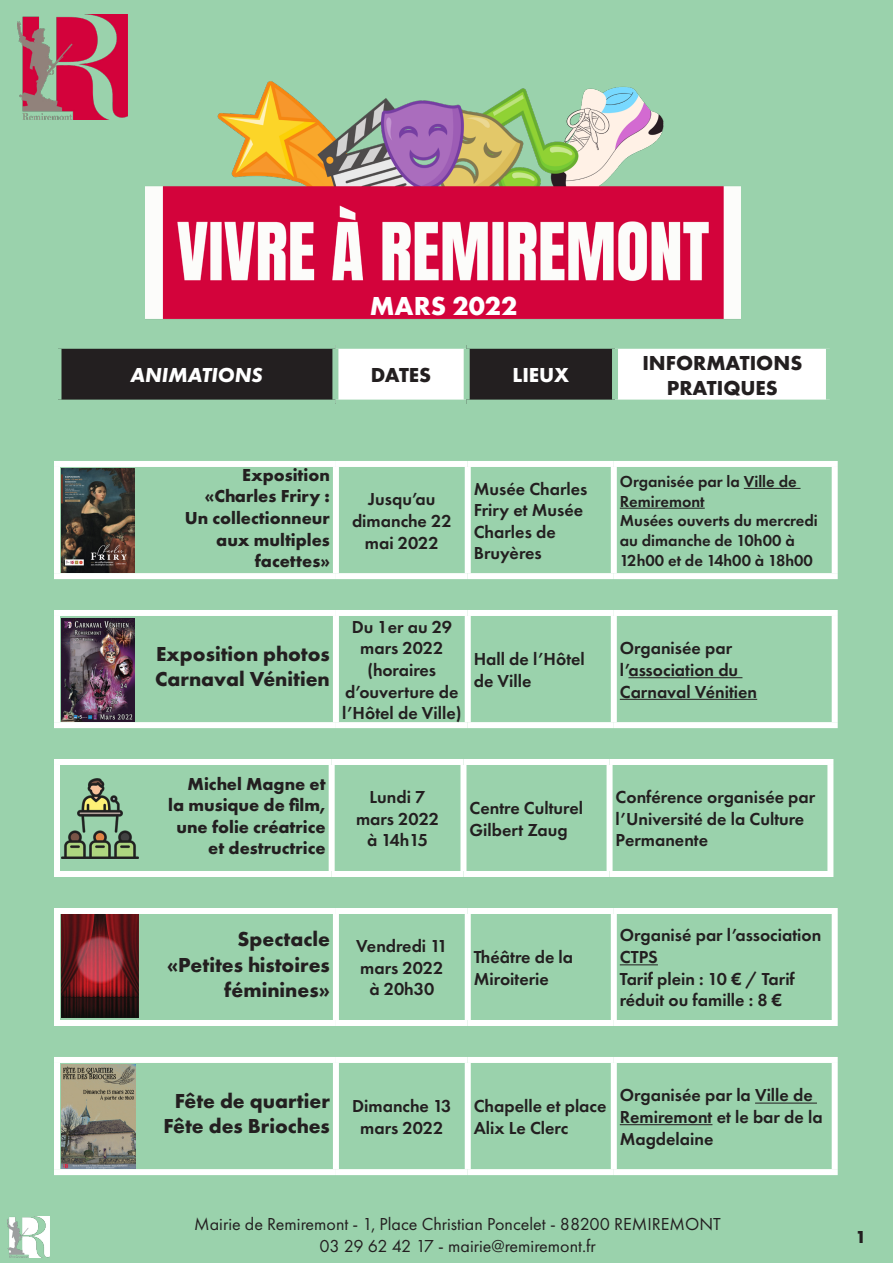
<style>
.page{position:relative;width:893px;height:1263px;background:#9ad2ac}
.page>*{position:absolute;margin:0;border:0;box-sizing:border-box;transform-origin:0 0}
.t1{font:700 27px "Futura PT";color:#fff}
.t2{font:700 21px/25.2px "Futura PT";color:#231f20;text-align:center}
.t3{font:italic 700 21px "Futura PT";color:#fff}
.t4{font:700 21px "Futura PT";color:#fff}
.t5{font:600 18px/21.6px "Futura PT";color:#231f20}
.t6{font:700 18px/21.6px "Futura PT";color:#231f20;text-align:right}
.t7{font:18px "Futura PT";color:#231f20}
.t8{font:600 16.5px/19.8px "Futura PT";color:#231f20}
</style>
<div class="page">
<img style="left:7px;top:1217px;width:43px;height:40px">
<img style="left:17px;top:14px;width:111px;height:105px">
<img style="left:146px;top:71px;width:595px;height:270px">
<div style="left:58px;top:345px;width:277px;height:58px;background:#231f20"></div>
<svg style="left:338px;top:349px;width:488px;height:51px"></svg>
<div style="left:467px;top:345px;width:148px;height:58px;background:#231f20"></div>
<div style="left:615px;top:341px;width:218px;height:8px;background:#9ad2ac"></div>
<div style="left:826px;top:349px;width:7px;height:51px;background:#9ad2ac"></div>
<div style="left:615px;top:400px;width:218px;height:7px;background:#9ad2ac"></div>
<div style="left:54px;top:341px;width:281px;height:8px;background:#9ad2ac"></div>
<div style="left:54px;top:349px;width:8px;height:51px;background:#9ad2ac"></div>
<div style="left:54px;top:400px;width:281px;height:7px;background:#9ad2ac"></div>
<div style="left:335px;top:341px;width:132px;height:8px;background:#9ad2ac"></div>
<div style="left:335px;top:400px;width:132px;height:7px;background:#9ad2ac"></div>
<div style="left:332px;top:349px;width:6px;height:51px;background:#9ad2ac"></div>
<div style="left:467px;top:341px;width:148px;height:8px;background:#9ad2ac"></div>
<div style="left:467px;top:400px;width:148px;height:7px;background:#9ad2ac"></div>
<div style="left:464px;top:349px;width:6px;height:51px;background:#9ad2ac"></div>
<div style="left:612px;top:349px;width:6px;height:51px;background:#9ad2ac"></div>
<div style="left:54px;top:610px;width:282px;height:6px;background:#fff"></div>
<div style="left:54px;top:616px;width:6px;height:106px;background:#fff"></div>
<div style="left:336px;top:610px;width:132px;height:6px;background:#fff"></div>
<div style="left:333px;top:616px;width:6px;height:106px;background:#fff"></div>
<div style="left:468px;top:610px;width:146px;height:6px;background:#fff"></div>
<div style="left:465px;top:616px;width:6px;height:106px;background:#fff"></div>
<div style="left:614px;top:610px;width:224px;height:6px;background:#fff"></div>
<div style="left:611px;top:616px;width:6px;height:106px;background:#fff"></div>
<div style="left:832px;top:616px;width:6px;height:106px;background:#fff"></div>
<div style="left:54px;top:722px;width:282px;height:6px;background:#fff"></div>
<div style="left:336px;top:722px;width:132px;height:6px;background:#fff"></div>
<div style="left:468px;top:722px;width:146px;height:6px;background:#fff"></div>
<div style="left:614px;top:722px;width:224px;height:6px;background:#fff"></div>
<hr style="left:628px;top:677px;width:114px;height:1px;background:#231f20">
<hr style="left:620px;top:699px;width:137px;height:1px;background:#231f20">
<div style="left:54px;top:759px;width:278px;height:6px;background:#fff"></div>
<div style="left:54px;top:765px;width:6px;height:106px;background:#fff"></div>
<div style="left:332px;top:759px;width:131px;height:6px;background:#fff"></div>
<div style="left:329px;top:765px;width:6px;height:106px;background:#fff"></div>
<div style="left:463px;top:759px;width:147px;height:6px;background:#fff"></div>
<div style="left:460px;top:765px;width:6px;height:106px;background:#fff"></div>
<div style="left:610px;top:759px;width:223px;height:6px;background:#fff"></div>
<div style="left:607px;top:765px;width:6px;height:106px;background:#fff"></div>
<div style="left:827px;top:765px;width:6px;height:106px;background:#fff"></div>
<div style="left:54px;top:871px;width:278px;height:6px;background:#fff"></div>
<div style="left:332px;top:871px;width:131px;height:6px;background:#fff"></div>
<div style="left:463px;top:871px;width:147px;height:6px;background:#fff"></div>
<div style="left:610px;top:871px;width:223px;height:6px;background:#fff"></div>
<div style="left:54px;top:908px;width:282px;height:6px;background:#fff"></div>
<div style="left:54px;top:914px;width:6px;height:106px;background:#fff"></div>
<div style="left:336px;top:908px;width:132px;height:6px;background:#fff"></div>
<div style="left:333px;top:914px;width:6px;height:106px;background:#fff"></div>
<div style="left:468px;top:908px;width:146px;height:6px;background:#fff"></div>
<div style="left:465px;top:914px;width:6px;height:106px;background:#fff"></div>
<div style="left:614px;top:908px;width:224px;height:6px;background:#fff"></div>
<div style="left:611px;top:914px;width:6px;height:106px;background:#fff"></div>
<div style="left:832px;top:914px;width:6px;height:106px;background:#fff"></div>
<div style="left:54px;top:1020px;width:282px;height:6px;background:#fff"></div>
<div style="left:336px;top:1020px;width:132px;height:6px;background:#fff"></div>
<div style="left:468px;top:1020px;width:146px;height:6px;background:#fff"></div>
<div style="left:614px;top:1020px;width:224px;height:6px;background:#fff"></div>
<hr style="left:620px;top:964px;width:38px;height:1px;background:#231f20">
<img style="left:62px;top:618px;width:73px;height:104px">
<img style="left:62px;top:778px;width:77px;height:80px">
<img style="left:62px;top:914px;width:77px;height:103px">
<div style="left:54px;top:461px;width:282px;height:6px;background:#fff"></div>
<div style="left:54px;top:467px;width:6px;height:106px;background:#fff"></div>
<div style="left:336px;top:461px;width:132px;height:6px;background:#fff"></div>
<div style="left:333px;top:467px;width:6px;height:106px;background:#fff"></div>
<div style="left:468px;top:461px;width:146px;height:6px;background:#fff"></div>
<div style="left:465px;top:467px;width:6px;height:106px;background:#fff"></div>
<div style="left:614px;top:461px;width:224px;height:6px;background:#fff"></div>
<div style="left:611px;top:467px;width:6px;height:106px;background:#fff"></div>
<div style="left:832px;top:467px;width:6px;height:106px;background:#fff"></div>
<div style="left:54px;top:573px;width:282px;height:6px;background:#fff"></div>
<div style="left:336px;top:573px;width:132px;height:6px;background:#fff"></div>
<div style="left:468px;top:573px;width:146px;height:6px;background:#fff"></div>
<div style="left:614px;top:573px;width:224px;height:6px;background:#fff"></div>
<hr style="left:744px;top:488px;width:56px;height:1px;background:#231f20">
<hr style="left:620px;top:508px;width:85px;height:1px;background:#231f20">
<img style="left:62px;top:468px;width:73px;height:104px">
<div style="left:54px;top:1057px;width:282px;height:6px;background:#fff"></div>
<div style="left:54px;top:1063px;width:6px;height:106px;background:#fff"></div>
<div style="left:336px;top:1057px;width:132px;height:6px;background:#fff"></div>
<div style="left:333px;top:1063px;width:6px;height:106px;background:#fff"></div>
<div style="left:468px;top:1057px;width:146px;height:6px;background:#fff"></div>
<div style="left:465px;top:1063px;width:6px;height:106px;background:#fff"></div>
<div style="left:614px;top:1057px;width:224px;height:6px;background:#fff"></div>
<div style="left:611px;top:1063px;width:6px;height:106px;background:#fff"></div>
<div style="left:832px;top:1063px;width:6px;height:106px;background:#fff"></div>
<div style="left:54px;top:1169px;width:282px;height:6px;background:#fff"></div>
<div style="left:336px;top:1169px;width:132px;height:6px;background:#fff"></div>
<div style="left:468px;top:1169px;width:146px;height:6px;background:#fff"></div>
<div style="left:614px;top:1169px;width:224px;height:6px;background:#fff"></div>
<hr style="left:755px;top:1103px;width:62px;height:1px;background:#231f20">
<hr style="left:620px;top:1124px;width:92px;height:1px;background:#231f20">
<img style="left:62px;top:1064px;width:73px;height:104px">
<p class="t1" style="left:370px;top:289px;width:149px">MARS 2022</p>
<p class="t3" style="left:130px;top:362px;width:134px">ANIMATIONS</p>
<p class="t2" style="left:371px;top:362px;width:62px">DATES</p>
<p class="t4" style="left:512px;top:362px;width:58px">LIEUX</p>
<p class="t2" style="left:642px;top:349px;width:161px">INFORMATIONS<br>PRATIQUES</p>
<p class="t6" style="left:185px;top:464px;width:147px">Exposition «Charles Friry :<br>Un collectionneur aux multiples facettes»</p>
<p class="t5" style="left:352px;top:488px;width:101px;text-align:center">Jusqu’au dimanche 22 mai 2022</p>
<p class="t5" style="left:474px;top:477px;width:115px">Musée Charles<br>Friry et Musée<br>Charles de<br>Bruyères</p>
<p class="t8" style="left:620px;top:471px;width:199px">Organisée par la Ville de<br>Remiremont<br>Musées ouverts du mercredi au dimanche de 10h00 à<br>12h00 et de 14h00 à 18h00</p>
<p class="t2" style="left:155px;top:641px;width:176px;text-align:left">Exposition photos<br>Carnaval Vénitien</p>
<p class="t5" style="left:342px;top:616px;width:121px;text-align:center">Du 1er au 29 mars 2022 (horaires d’ouverture de l’Hôtel de Ville)</p>
<p class="t5" style="left:474px;top:648px;width:113px">Hall de l’Hôtel de Ville</p>
<p class="t5" style="left:620px;top:637px;width:139px">Organisée par l’association du<br>Carnaval Vénitien</p>
<p class="t6" style="left:168px;top:772px;width:159px">Michel Magne et la musique de film, une folie créatrice et destructrice</p>
<p class="t5" style="left:356px;top:786px;width:85px;text-align:center">Lundi 7 mars 2022 à 14h15</p>
<p class="t5" style="left:469px;top:797px;width:115px">Centre Culturel<br>Gilbert Zaug</p>
<p class="t5" style="left:616px;top:786px;width:201px">Conférence organisée par l’Université de la Culture<br>Permanente</p>
<p class="t2" style="left:167px;top:926px;width:164px;text-align:right">Spectacle «Petites histoires féminines»</p>
<p class="t5" style="left:356px;top:935px;width:93px;text-align:center">Vendredi 11 mars 2022 à 20h30</p>
<p class="t5" style="left:474px;top:946px;width:101px">Théâtre de la<br>Miroiterie</p>
<p class="t5" style="left:620px;top:924px;width:203px">Organisé par l’association<br>CTPS<br>Tarif plein : 10 € / Tarif réduit ou famille : 8 €</p>
<p class="t2" style="left:163px;top:1088px;width:168px">Fête de quartier<br>Fête des Brioches</p>
<p class="t5" style="left:352px;top:1095px;width:101px;text-align:center">Dimanche 13 mars 2022</p>
<p class="t5" style="left:474px;top:1095px;width:134px">Chapelle et place<br>Alix Le Clerc</p>
<p class="t5" style="left:620px;top:1084px;width:204px">Organisée par la Ville de<br>Remiremont et le bar de la<br>Magdelaine</p>
<p class="t7" style="left:194px;top:1213px;width:528px">Mairie de Remiremont - 1, Place Christian Poncelet - 88200 REMIREMONT</p>
<p class="t7" style="left:319px;top:1235px;width:278px">03 29 62 42 17 - mairie@remiremont.fr</p>
<p class="t6" style="left:855px;top:1225px;width:12px">1</p>
</div>
